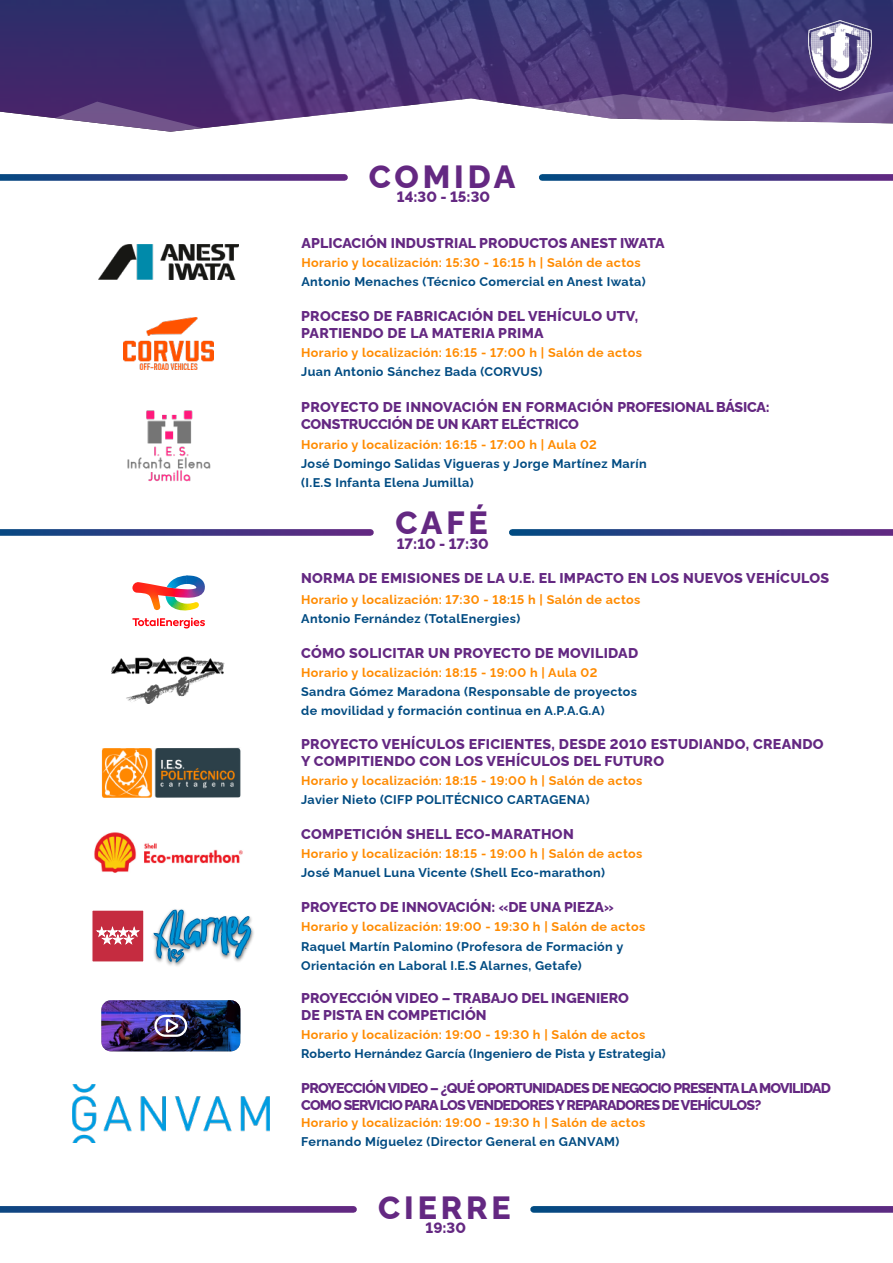
<style>
.page{position:relative;width:893px;height:1263px;background:#fff}
.page>*{position:absolute;margin:0;border:0;box-sizing:border-box;transform-origin:0 0}
.t1{font:800 32.1px "Raleway";letter-spacing:.12em;color:#642882}
.t2{font:800 15px "Raleway";color:#642882}
.t3{font:800 14.1px/17px "Raleway";letter-spacing:.005em;color:#642882}
.t4{font:800 14.1px/17px "Raleway";letter-spacing:-.06em;color:#642882}
.t5{font:700 12.6px/18.9px "Raleway";letter-spacing:.03em;color:#004b82}
.t6{font:700 12.6px "Raleway";letter-spacing:.03em;color:#ff8b00}
</style>
<div class="page">
<svg style="left:0;top:0;width:893px;height:76px;background:#3f3675"></svg>
<svg style="left:0;top:76px;width:893px;height:56px"></svg>
<img style="left:808px;top:20px;width:64px;height:71px">
<svg style="left:0;top:529px;width:370px;height:7px;background:#404087"></svg>
<svg style="left:512px;top:529px;width:381px;height:7px;background:#3d4287"></svg>
<svg style="left:0;top:1206px;width:354px;height:7px;background:#423f87"></svg>
<svg style="left:534px;top:1206px;width:359px;height:7px;background:#3a4287"></svg>
<svg style="left:0;top:174px;width:345px;height:7px;background:#404087"></svg>
<svg style="left:542px;top:174px;width:351px;height:7px;background:#3d4287"></svg>
<img style="left:111px;top:656px;width:114px;height:48px">
<img style="left:99px;top:245px;width:139px;height:35px">
<img style="left:124px;top:318px;width:90px;height:51px">
<img style="left:127px;top:410px;width:84px;height:72px">
<svg style="left:132px;top:618px;width:73px;height:10px"></svg>
<svg style="left:132px;top:575px;width:73px;height:36px"></svg>
<img style="left:101px;top:748px;width:140px;height:50px">
<img style="left:94px;top:832px;width:149px;height:41px">
<img style="left:152px;top:909px;width:102px;height:57px">
<svg style="left:154px;top:910px;width:97px;height:52px"></svg>
<div style="left:92px;top:910px;width:52px;height:52px;background:#c52c40"></div>
<svg style="left:97px;top:927px;width:42px;height:17px"></svg>
<img style="left:101px;top:1000px;width:139px;height:51px">
<div style="left:154px;top:1015px;width:33px;height:22px;border:2px solid #fff;border-radius:10px"></div>
<svg style="left:165px;top:1019px;width:15px;height:16px"></svg>
<img style="left:73px;top:1084px;width:196px;height:58px">
<h1 class="t1" style="left:369px;top:151px;width:148px">COMIDA</h1>
<p class="t2" style="left:397px;top:185px;width:95px">14:30 - 15:30</p>
<p class="t3" style="left:301px;top:233px;width:365px">APLICACIÓN INDUSTRIAL PRODUCTOS ANEST IWATA</p>
<p class="t6" style="left:301px;top:253px;width:341px">Horario y localización: 15:30 - 16:15 h | Salón de actos</p>
<p class="t5" style="left:301px;top:271px;width:346px">Antonio Menaches (Técnico Comercial en Anest Iwata)</p>
<p class="t3" style="left:301px;top:306px;width:339px">PROCESO DE FABRICACIÓN DEL VEHÍCULO UTV,<br>PARTIENDO DE LA MATERIA PRIMA</p>
<p class="t6" style="left:301px;top:342px;width:342px">Horario y localización: 16:15 - 17:00 h | Salón de actos</p>
<p class="t5" style="left:301px;top:361px;width:243px">Juan Antonio Sánchez Bada (CORVUS)</p>
<p class="t3" style="left:301px;top:397px;width:470px">PROYECTO DE INNOVACIÓN EN FORMACIÓN PROFESIONAL BÁSICA:<br>CONSTRUCCIÓN DE UN KART ELÉCTRICO</p>
<p class="t6" style="left:301px;top:434px;width:297px">Horario y localización: 16:15 - 17:00 h | Aula 02</p>
<p class="t5" style="left:301px;top:453px;width:347px">José Domingo Salidas Vigueras y Jorge Martínez Marín (I.E.S Infanta Elena Jumilla)</p>
<h1 class="t1" style="left:395px;top:497px;width:94px">CAFÉ</h1>
<p class="t2" style="left:397px;top:531px;width:93px">17:10 - 17:30</p>
<p class="t3" style="left:301px;top:568px;width:530px">NORMA DE EMISIONES DE LA U.E. EL IMPACTO EN LOS NUEVOS VEHÍCULOS</p>
<p class="t6" style="left:301px;top:589px;width:341px">Horario y localización: 17:30 - 18:15 h | Salón de actos</p>
<p class="t5" style="left:301px;top:608px;width:221px">Antonio Fernández (TotalEnergies)</p>
<p class="t3" style="left:301px;top:642px;width:339px">CÓMO SOLICITAR UN PROYECTO DE MOVILIDAD</p>
<p class="t6" style="left:301px;top:662px;width:298px">Horario y localización: 18:15 - 19:00 h | Aula 02</p>
<p class="t5" style="left:301px;top:681px;width:337px">Sandra Gómez Maradona (Responsable de proyectos de movilidad y formación continua en A.P.A.G.A)</p>
<p class="t3" style="left:301px;top:733px;width:524px">PROYECTO VEHÍCULOS EFICIENTES, DESDE 2010 ESTUDIANDO, CREANDO<br>Y COMPITIENDO CON LOS VEHÍCULOS DEL FUTURO</p>
<p class="t6" style="left:301px;top:771px;width:343px">Horario y localización: 18:15 - 19:00 h | Salón de actos</p>
<p class="t5" style="left:301px;top:789px;width:290px">Javier Nieto (CIFP POLITÉCNICO CARTAGENA)</p>
<p class="t3" style="left:301px;top:824px;width:274px">COMPETICIÓN SHELL ECO-MARATHON</p>
<p class="t6" style="left:301px;top:843px;width:343px">Horario y localización: 18:15 - 19:00 h | Salón de actos</p>
<p class="t5" style="left:301px;top:862px;width:305px">José Manuel Luna Vicente (Shell Eco-marathon)</p>
<p class="t3" style="left:301px;top:897px;width:314px">PROYECTO DE INNOVACIÓN: «DE UNA PIEZA»</p>
<p class="t6" style="left:301px;top:917px;width:346px">Horario y localización: 19:00 - 19:30 h | Salón de actos</p>
<p class="t5" style="left:301px;top:935px;width:324px">Raquel Martín Palomino (Profesora de Formación y<br>Orientación en Laboral I.E.S Alarnes, Getafe)</p>
<p class="t3" style="left:301px;top:988px;width:329px">PROYECCIÓN VIDEO – TRABAJO DEL INGENIERO<br>DE PISTA EN COMPETICIÓN</p>
<p class="t6" style="left:301px;top:1024px;width:346px">Horario y localización: 19:00 - 19:30 h | Salón de actos</p>
<p class="t5" style="left:301px;top:1043px;width:366px">Roberto Hernández García (Ingeniero de Pista y Estrategia)</p>
<p class="t4" style="left:301px;top:1077px;width:531px">PROYECCIÓN VIDEO – ¿QUÉ OPORTUNIDADES DE NEGOCIO PRESENTA LA MOVILIDAD<br>COMO SERVICIO PARA LOS VENDEDORES Y REPARADORES DE VEHÍCULOS?</p>
<p class="t6" style="left:301px;top:1112px;width:346px">Horario y localización: 19:00 - 19:30 h | Salón de actos</p>
<p class="t5" style="left:301px;top:1131px;width:320px">Fernando Míguelez (Director General en GANVAM)</p>
<h1 class="t1" style="left:378px;top:1182px;width:134px">CIERRE</h1>
<p class="t2" style="left:426px;top:1216px;width:42px">19:30</p>
</div>
